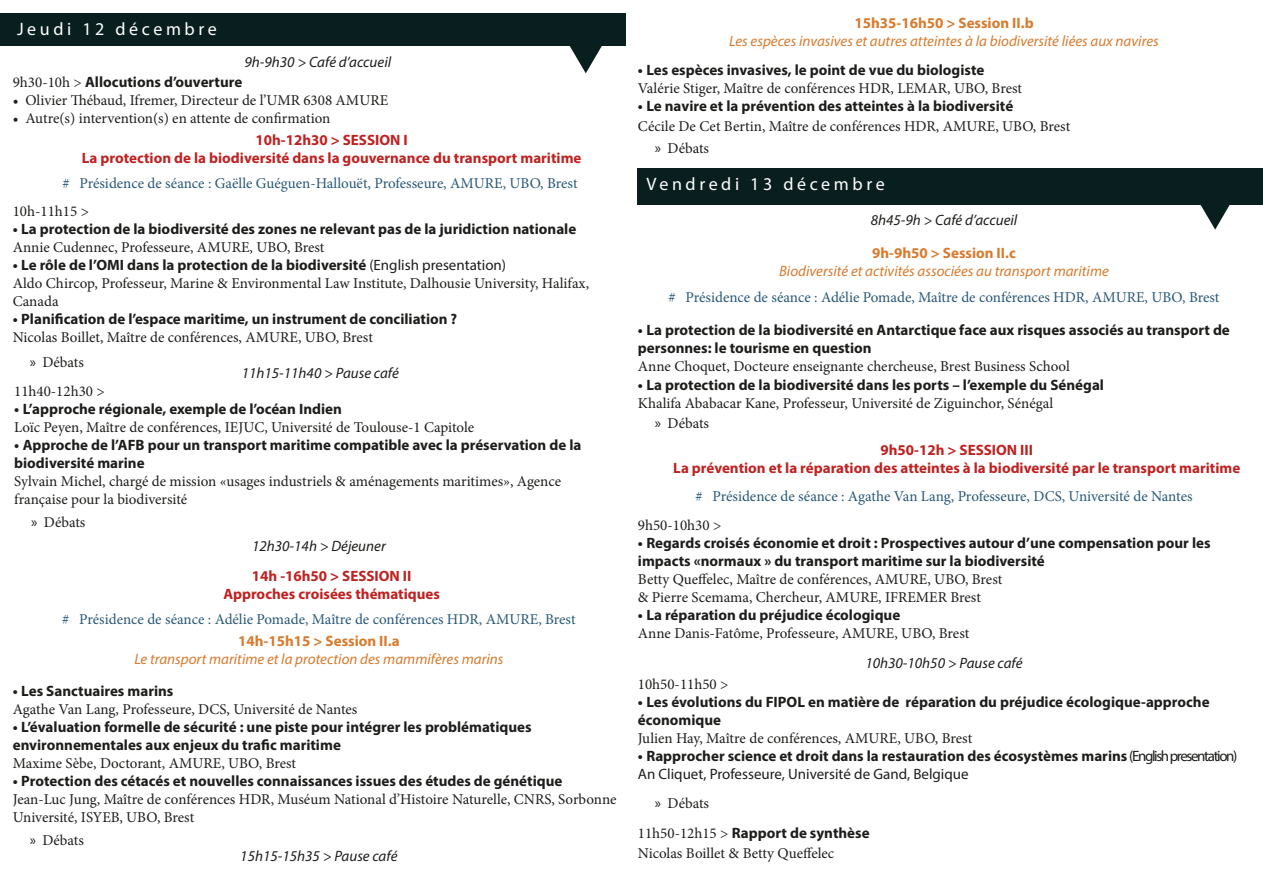
<style>
.page{position:relative;width:1263px;height:893px;background:#fff}
.page>*{position:absolute;margin:0;border:0;box-sizing:border-box;transform-origin:0 0}
.t1{font:18px "Myriad Pro";letter-spacing:.2em;color:#fff}
.t2{font:15px/18px "Minion Pro";color:#1d1d1b}
.t3{font:700 15px/18px "Myriad Pro";color:#1d1d1b}
.t4{font:15px "Minion Pro";color:#285876}
.t5{font:700 15px/18px "Myriad Pro";color:#be2221;text-align:center}
.t6{font:italic 15px "Myriad Pro";color:#d77b2e}
.t7{font:15px/18px "Myriad Pro";color:#1d1d1b}
.t8{font:italic 15px "Myriad Pro";color:#1d1d1b}
.t9{font:700 15px "Myriad Pro";color:#d77b2e}
.s1{font-family:"Minion Pro";font-weight:400}
.s2{font-weight:400}
.s3{font-family:"Myriad Pro"}
.s4{font-weight:700}
</style>
<div class="page">
<div style="left:0;top:13px;width:625px;height:33px;background:#091e1e"></div>
<svg style="left:569px;top:46px;width:33px;height:27px"></svg>
<div style="left:638px;top:168px;width:625px;height:36px;background:#091e1e"></div>
<svg style="left:1197px;top:204px;width:36px;height:26px"></svg>
<p class="t1" style="left:17px;top:18px;width:201px">Jeudi 12 décembre</p>
<p class="t8" style="left:245px;top:52px;width:148px">9h-9h30 &gt; Café d’accueil</p>
<p class="t3" style="left:13px;top:72px;width:231px"><span class="s1">9h30-10h &gt;</span> Allocutions d’ouverture</p>
<p class="t2" style="left:13px;top:91px;width:377px">• Olivier Thébaud, Ifremer, Directeur de l’UMR 6308 AMURE</p>
<p class="t2" style="left:13px;top:109px;width:319px">• Autre(s) intervention(s) en attente de confirmation</p>
<p class="t5" style="left:82px;top:131px;width:501px">10h-12h30 &gt; SESSION I<br>La protection de la biodiversité dans la gouvernance du transport maritime</p>
<p class="t4" style="left:62px;top:174px;width:517px"># Présidence de séance : Gaëlle Guéguen-Hallouët, Professeure, AMURE, UBO, Brest</p>
<p class="t2" style="left:13px;top:202px;width:78px">10h-11h15 &gt;</p>
<p class="t3" style="left:13px;top:220px;width:565px">• La protection de la biodiversité des zones ne relevant pas de la juridiction nationale</p>
<p class="t2" style="left:13px;top:238px;width:313px">Annie Cudennec, Professeure, AMURE, UBO, Brest</p>
<p class="t3" style="left:13px;top:256px;width:495px">• Le rôle de l’OMI dans la protection de la biodiversité <span class="s2">(English presentation)</span></p>
<p class="t2" style="left:13px;top:274px;width:578px">Aldo Chircop, Professeur, Marine &amp; Environmental Law Institute, Dalhousie University, Halifax,<br>Canada</p>
<p class="t3" style="left:13px;top:310px;width:446px">• Planification de l’espace maritime, un instrument de conciliation ?</p>
<p class="t2" style="left:13px;top:328px;width:362px">Nicolas Boillet, Maître de conférences, AMURE, UBO, Brest</p>
<p class="t2" style="left:30px;top:353px;width:56px"><span class="s3">»</span> Débats</p>
<p class="t8" style="left:242px;top:363px;width:159px">11h15-11h40 &gt; Pause café</p>
<p class="t2" style="left:14px;top:383px;width:92px">11h40-12h30 &gt;</p>
<p class="t3" style="left:14px;top:400px;width:329px">• L’approche régionale, exemple de l’océan Indien</p>
<p class="t2" style="left:14px;top:419px;width:462px">Loïc Peyen, Maître de conférences, IEJUC, Université de Toulouse-1 Capitole</p>
<p class="t3" style="left:14px;top:436px;width:569px">• Approche de l’AFB pour un transport maritime compatible avec la préservation de la biodiversité marine</p>
<p class="t2" style="left:14px;top:473px;width:548px">Sylvain Michel, chargé de mission «usages industriels &amp; aménagements maritimes», Agence française pour la biodiversité</p>
<p class="t2" style="left:31px;top:513px;width:56px"><span class="s3">»</span> Débats</p>
<p class="t8" style="left:252px;top:537px;width:135px">12h30-14h &gt; Déjeuner</p>
<p class="t5" style="left:223px;top:566px;width:218px">14h -16h50 &gt; SESSION II<br>Approches croisées thématiques</p>
<p class="t4" style="left:62px;top:609px;width:515px"># Présidence de séance : Adélie Pomade, Maître de conférences HDR, AMURE, Brest</p>
<p class="t9" style="left:238px;top:631px;width:163px">14h-15h15 &gt; Session II.a</p>
<p class="t6" style="left:134px;top:650px;width:371px">Le transport maritime et la protection des mammifères marins</p>
<p class="t3" style="left:13px;top:682px;width:162px">• Les Sanctuaires marins</p>
<p class="t2" style="left:13px;top:701px;width:346px">Agathe Van Lang, Professeure, DCS, Université de Nantes</p>
<p class="t3" style="left:13px;top:718px;width:520px">• L’évaluation formelle de sécurité : une piste pour intégrer les problématiques environnementales aux enjeux du trafic maritime</p>
<p class="t2" style="left:13px;top:755px;width:285px">Maxime Sèbe, Doctorant, AMURE, UBO, Brest</p>
<p class="t3" style="left:13px;top:772px;width:551px">• Protection des cétacés et nouvelles connaissances issues des études de génétique</p>
<p class="t2" style="left:13px;top:791px;width:605px">Jean-Luc Jung, Maître de conférences HDR, Muséum National d’Histoire Naturelle, CNRS, Sorbonne<br>Université, ISYEB, UBO, Brest</p>
<p class="t2" style="left:30px;top:832px;width:56px"><span class="s3">»</span> Débats</p>
<p class="t8" style="left:240px;top:846px;width:159px">15h15-15h35 &gt; Pause café</p>
<p class="t9" style="left:854px;top:13px;width:181px">15h35-16h50 &gt; Session II.b</p>
<p class="t6" style="left:729px;top:32px;width:431px">Les espèces invasives et autres atteintes à la biodiversité liées aux navires</p>
<p class="t3" style="left:638px;top:61px;width:348px">• Les espèces invasives, le point de vue du biologiste</p>
<p class="t2" style="left:638px;top:79px;width:386px">Valérie Stiger, Maître de conférences HDR, LEMAR, UBO, Brest</p>
<p class="t3" style="left:638px;top:97px;width:377px">• Le navire et la prévention des atteintes à la biodiversité</p>
<p class="t2" style="left:655px;top:115px;width:417px;line-height:21.6px;text-indent:-17px">Cécile De Cet Bertin, Maître de conférences HDR, AMURE, UBO, Brest <span class="s3">»</span> Débats</p>
<p class="t1" style="left:646px;top:173px;width:240px">Vendredi 13 décembre</p>
<p class="t8" style="left:871px;top:211px;width:148px">8h45-9h &gt; Café d’accueil</p>
<p class="t9" style="left:872px;top:243px;width:145px">9h-9h50 &gt; Session II.c</p>
<p class="t6" style="left:779px;top:262px;width:331px">Biodiversité et activités associées au transport maritime</p>
<p class="t4" style="left:668px;top:287px;width:552px"># Présidence de séance : Adélie Pomade, Maître de conférences HDR, AMURE, UBO, Brest</p>
<p class="t3" style="left:638px;top:321px;width:593px">• La protection de la biodiversité en Antarctique face aux risques associés au transport de personnes: le tourisme en question</p>
<p class="t2" style="left:638px;top:358px;width:433px">Anne Choquet, Docteure enseignante chercheuse, Brest Business School</p>
<p class="t3" style="left:638px;top:375px;width:468px">• La protection de la biodiversité dans les ports – l’exemple du Sénégal</p>
<p class="t2" style="left:638px;top:394px;width:417px">Khalifa Ababacar Kane, Professeur, Université de Ziguinchor, Sénégal</p>
<p class="t2" style="left:655px;top:414px;width:56px"><span class="s3">»</span> Débats</p>
<p class="t5" style="left:673px;top:441px;width:569px">9h50-12h &gt; SESSION III<br>La prévention et la réparation des atteintes à la biodiversité par le transport maritime</p>
<p class="t4" style="left:695px;top:486px;width:499px"># Présidence de séance : Agathe Van Lang, Professeure, DCS, Université de Nantes</p>
<p class="t2" style="left:638px;top:516px;width:85px">9h50-10h30 &gt;</p>
<p class="t3" style="left:638px;top:533px;width:574px">• Regards croisés économie et droit : Prospectives autour d’une compensation pour les impacts «normaux » du transport maritime sur la biodiversité</p>
<p class="t2" style="left:638px;top:570px;width:366px">Betty Queffelec, Maître de conférences, AMURE, UBO, Brest &amp; Pierre Scemama, Chercheur, AMURE, IFREMER Brest</p>
<p class="t3" style="left:638px;top:605px;width:264px">• La réparation du préjudice écologique</p>
<p class="t2" style="left:638px;top:624px;width:333px">Anne Danis-Fatôme, Professeure, AMURE, UBO, Brest</p>
<p class="t8" style="left:865px;top:654px;width:159px">10h30-10h50 &gt; Pause café</p>
<p class="t2" style="left:638px;top:675px;width:92px">10h50-11h50 &gt;</p>
<p class="t3" style="left:638px;top:693px;width:573px">• Les évolutions du FIPOL en matière de réparation du préjudice écologique-approche économique</p>
<p class="t2" style="left:638px;top:729px;width:336px">Julien Hay, Maître de conférences, AMURE, UBO, Brest</p>
<p class="t7" style="left:638px;top:747px;width:601px"><span class="s4">• Rapprocher science et droit dans la restauration des écosystèmes marins</span> (English presentation)<br>An Cliquet, Professeure, Université de Gand, Belgique</p>
<p class="t2" style="left:655px;top:794px;width:56px"><span class="s3">»</span> Débats</p>
<p class="t3" style="left:638px;top:824px;width:233px"><span class="s1">11h50-12h15 &gt;</span> Rapport de synthèse</p>
<p class="t2" style="left:638px;top:844px;width:198px">Nicolas Boillet &amp; Betty Queffelec</p>
</div>
